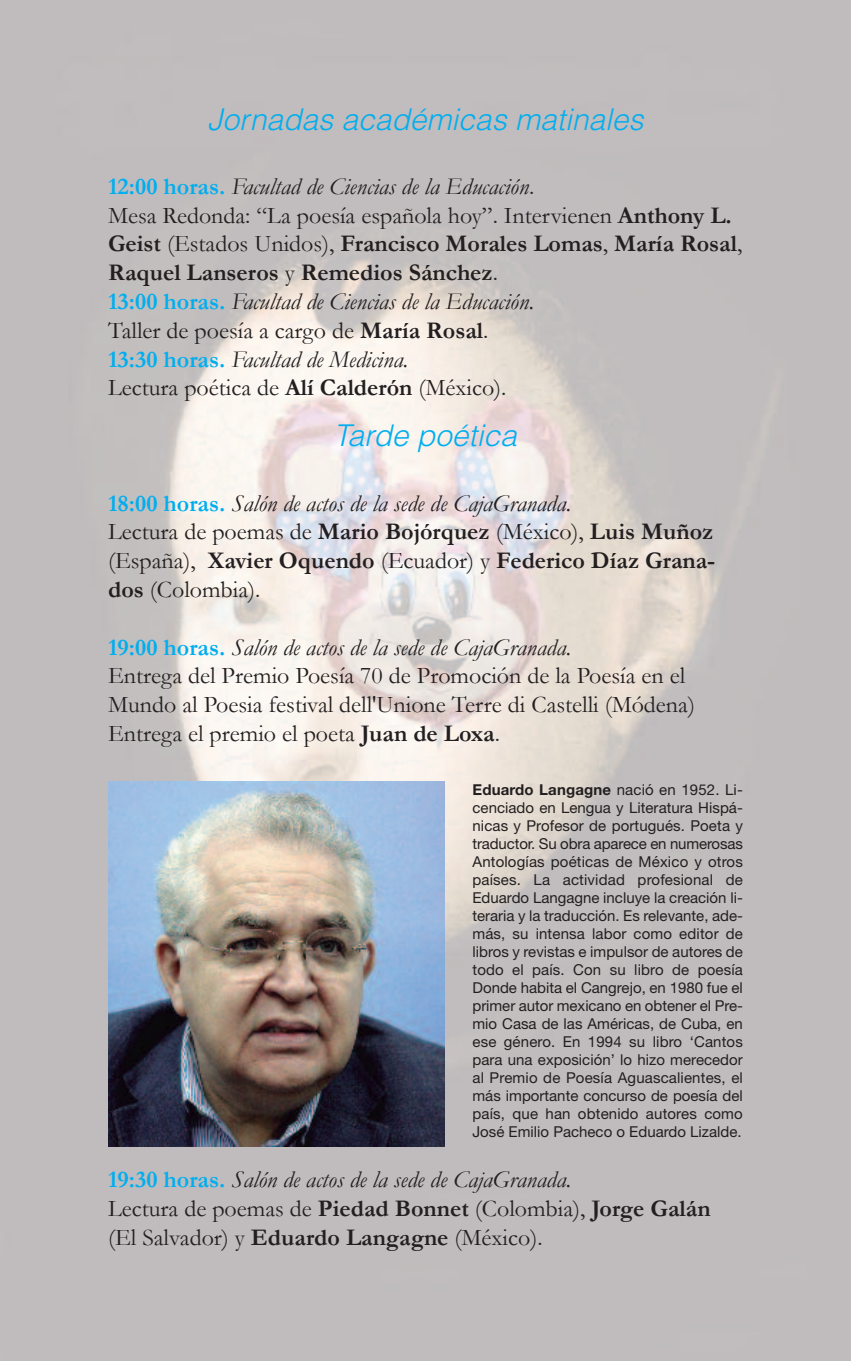
<style>
.page{position:relative;width:851px;height:1361px;background:#fff}
.page>*{position:absolute;margin:0;border:0;box-sizing:border-box;transform-origin:0 0}
.t1{font:italic 300 30px "Helvetica";color:#00aeef}
.t2{font:24px/28.8px "Garamond";color:#231f20}
.t3{font:700 24px/28.8px "Garamond";color:#231f20}
.t4{font:15px/18px "Helvetica Neue";color:#231f20;text-align:justify}
.s1{font-weight:700;color:#00aeef}
.s2{font-style:italic}
.s3{font-weight:700}
.s4{color:#00aeef}
.s5{font-weight:400;font-style:italic}
.s6{font-weight:400}
</style>
<div class="page">
<img style="left:0;top:0;width:850px;height:1361px">
<img style="left:108px;top:781px;width:336px;height:365px">
<h1 class="t1" style="left:207px;top:108px;width:437px">Jornadas académicas matinales</h1>
<p class="t2" style="left:108px;top:172px;width:635px"><span class="s1">12:00 horas.</span> <span class="s2">Facultad de Ciencias de la Educación</span>.<br>Mesa Redonda: “La poesía española hoy”. Intervienen <span class="s3">Anthony L.<br>Geist</span> (Estados Unidos), <span class="s3">Francisco Morales Lomas</span>, <span class="s3">María Rosal</span>, <span class="s3">Raquel Lanseros</span> y <span class="s3">Remedios Sánchez</span>.<br><span class="s1">13:00 horas.</span> <span class="s2">Facultad de Ciencias de la Educación.<br></span>Taller de poesía a cargo de <span class="s3">María Rosal</span>.<br><span class="s1">13:30 horas.</span> <span class="s2">Facultad de Medicina.<br></span>Lectura poética de <span class="s3">Alí Calderón</span> (México).</p>
<h1 class="t1" style="left:334px;top:424px;width:184px">Tarde poética</h1>
<h2 class="t3" style="left:108px;top:489px;width:608px"><span class="s4">18:00 horas.</span> <span class="s5">Salón de actos de la sede de CajaGranada.<br></span><span class="s6">Lectura de poemas de</span> Mario Bojórquez <span class="s6">(México),</span> Luis Muñoz <span class="s6">(España),</span> Xavier Oquendo <span class="s6">(Ecuador) y</span> Federico Díaz Grana&shy;dos <span class="s6">(Colombia).</span></h2>
<h2 class="t2" style="left:108px;top:633px;width:588px"><span class="s1">19:00 horas.</span> <span class="s2">Salón de actos de la sede de CajaGranada.<br></span>Entrega del Premio Poesía 70 de Promoción de la Poesía en el Mundo al Poesia festival dell'Unione Terre di Castelli (Módena)<br>Entrega el premio el poeta <span class="s3">Juan de Loxa</span>.</h2>
<p class="t4" style="left:472px;top:782px;width:272px"><span class="s3">Eduardo Langagne</span> nació en 1952. Li&shy;cenciado en Lengua y Literatura Hispá&shy;nicas y Profesor de portugués. Poeta y traductor. Su obra aparece en numerosas Antologías poéticas de México y otros países. La actividad profesional de Eduardo Langagne incluye la creación li&shy;teraria y la traducción. Es relevante, ade&shy;más, su intensa labor como editor de libros y revistas e impulsor de autores de todo el país. Con su libro de poesía Donde habita el Cangrejo, en 1980 fue el primer autor mexicano en obtener el Pre&shy;mio Casa de las Américas, de Cuba, en ese género. En 1994 su libro ‘Cantos para una exposición’ lo hizo merecedor al Premio de Poesía Aguascalientes, el más importante concurso de poesía del país, que han obtenido autores como José Emilio Pacheco o Eduardo Lizalde.</p>
<h2 class="t2" style="left:108px;top:1165px;width:604px"><span class="s1">19:30 horas.</span> <span class="s2">Salón de actos de la sede de CajaGranada.<br></span>Lectura de poemas de <span class="s3">Piedad Bonnet</span> (Colombia), <span class="s3">Jorge Galán </span>(El Salvador) y <span class="s3">Eduardo Langagne</span> (México).</h2>
</div>
